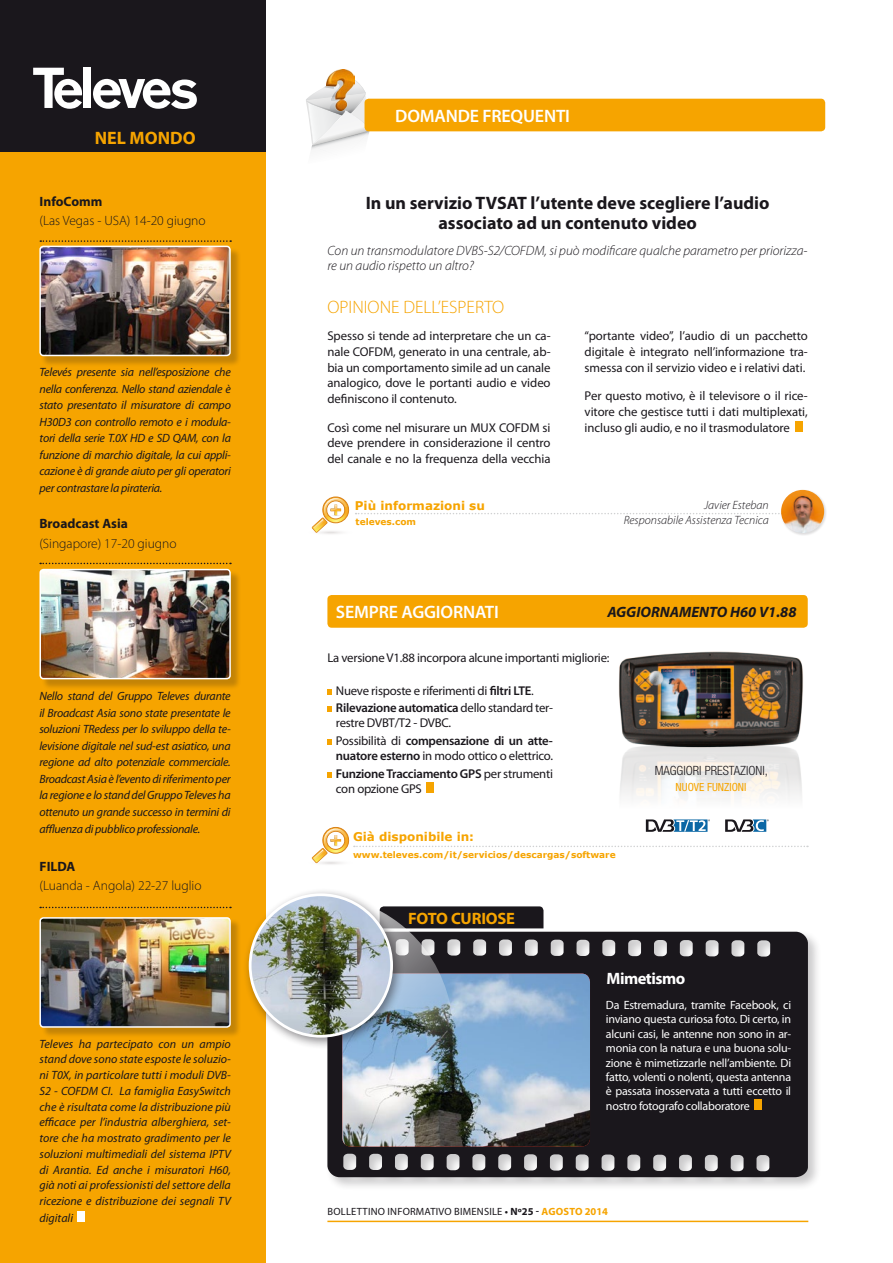
<style>
.page{position:relative;width:893px;height:1263px;background:#fff}
.page>*{position:absolute;margin:0;border:0;box-sizing:border-box;transform-origin:0 0}
.t1{font:700 18px/19.5px "Myriad Pro";color:#1a171c;text-align:center}
.t2{font:600 18px "Myriad Pro";letter-spacing:-.01em;color:#fff}
.t3{font:300 18px "Myriad Pro";color:#f6a400}
.t4{font:700 18px "Myriad Pro";color:#f6a400}
.t5{font:700 16.5px "Myriad Pro";letter-spacing:-.01em;color:#f6a400}
.t6{font:700 16.5px "Myriad Pro";letter-spacing:-.03em;color:#fff}
.t7{font:italic 700 15px "Myriad Pro";color:#1a171c}
.t8{font:italic 300 13.5px/15px "Myriad Pro";color:#1a171c}
.t9{font:300 13.5px "Myriad Pro";color:#1a171c}
.t10{font:700 13.5px "Myriad Pro";color:#1a171c}
.t11{font:12.75px/15.8px "Myriad Pro";letter-spacing:-.005em;color:#1a171c;text-align:justify}
.t12{font:600 12.75px/17.4px "Myriad Pro";letter-spacing:-.02em;color:#1a171c}
.t13{font:300 condensed 12.75px "Helvetica Neue";color:#1a171c}
.t14{font:italic 12px/16.5px "Myriad Pro";letter-spacing:-.02em;color:#1a171c;text-align:justify}
.t15{font:12px/14.4px "Myriad Pro";letter-spacing:-.02em;color:#fff;text-align:justify}
.t16{font:italic 300 12px/14.4px "Myriad Pro";color:#1a171c;text-align:right}
.t17{font:700 12px "Verdana";color:#f6a400}
.t18{font:condensed 11.25px "Helvetica Neue";color:#f6a400}
.t19{font:10.5px "Myriad Pro";letter-spacing:.02em;color:#1a171c}
.t20{font:700 10.5px "Myriad Pro";color:#f6a400}
.t21{font:700 9px "Verdana";color:#f6a400}
.s1{font-weight:600}
.s2{font-weight:400}
.s3{font-weight:400;color:#1a171c}
.s4{font-weight:600;color:#1a171c}
.s5{color:#1a171c}
</style>
<div class="page">
<div style="left:325px;top:929px;width:497px;height:262px;background:#1a171c;opacity:.23"></div>
<svg style="left:327px;top:932px;width:481px;height:245px;background:#29262b"></svg>
<svg style="left:306px;top:80px;width:64px;height:70px"></svg>
<img style="left:327px;top:69px;width:28px;height:42px">
<div style="left:0;top:150px;width:265px;height:1113px;background:#f6a400"></div>
<div style="left:0;top:0;width:265px;height:151px;background:#1a171c"></div>
<div style="left:365px;top:99px;width:460px;height:32px;background:#f6a400;border-radius:4px"></div>
<div style="left:84px;top:68px;width:7px;height:40px;background:#fff"></div>
<svg style="left:93px;top:78px;width:104px;height:31px"></svg>
<svg style="left:33px;top:68px;width:50px;height:41px"></svg>
<div style="left:795px;top:421px;width:8px;height:11px;background:#f6a400"></div>
<svg style="left:311px;top:496px;width:469px;height:38px"></svg>
<hr style="left:327px;top:1220px;width:481px;height:2px;background:#f6a400">
<div style="left:754px;top:1099px;width:8px;height:11px;background:#f6a400"></div>
<img style="left:342px;top:973px;width:248px;height:173px">
<svg style="left:40px;top:240px;width:191px;height:2px"></svg>
<div style="left:78px;top:1211px;width:7px;height:11px;background:#fff"></div>
<svg style="left:40px;top:907px;width:191px;height:1px"></svg>
<div style="left:780px;top:489px;width:47px;height:47px;background:#1a171c;opacity:.15"></div>
<img style="left:781px;top:490px;width:43px;height:43px;border-radius:22px">
<div style="left:41px;top:247px;width:200px;height:120px;background:#1a171c;opacity:.23"></div>
<img style="left:40px;top:246px;width:190px;height:107px">
<div style="left:39px;top:246px;width:192px;height:110px;border:2px solid #fff;border-radius:3px"></div>
<div style="left:327px;top:595px;width:481px;height:33px;background:#f6a400;border-radius:4px"></div>
<svg style="left:327px;top:689px;width:5px;height:6px"></svg>
<svg style="left:327px;top:706px;width:5px;height:6px"></svg>
<svg style="left:327px;top:739px;width:5px;height:6px"></svg>
<svg style="left:327px;top:772px;width:5px;height:5px"></svg>
<div style="left:426px;top:782px;width:8px;height:11px;background:#f6a400"></div>
<img style="left:614px;top:617px;width:194px;height:43px">
<img style="left:619px;top:660px;width:190px;height:187px">
<svg style="left:311px;top:819px;width:497px;height:46px"></svg>
<svg style="left:40px;top:563px;width:191px;height:1px"></svg>
<svg style="left:265px;top:906px;width:278px;height:152px;background:#6f7f91"></svg>
<div style="left:243px;top:887px;width:162px;height:162px;background:#1a171c;opacity:.5"></div>
<img style="left:250px;top:895px;width:142px;height:141px;border-radius:71px">
<div style="left:249px;top:893px;width:144px;height:144px;border:3px solid #fff;border-radius:50%"></div>
<div style="left:41px;top:918px;width:200px;height:120px;background:#1a171c;opacity:.23"></div>
<img style="left:42px;top:920px;width:186px;height:105px">
<div style="left:39px;top:917px;width:192px;height:111px;border:2px solid #fff;border-radius:3px"></div>
<div style="left:41px;top:570px;width:200px;height:120px;background:#1a171c;opacity:.23"></div>
<img style="left:40px;top:572px;width:190px;height:107px">
<div style="left:39px;top:569px;width:192px;height:110px;border:2px solid #fff;border-radius:3px"></div>
<h1 class="t4" style="left:95px;top:126px;width:102px">NEL MONDO</h1>
<p class="t10" style="left:40px;top:192px;width:64px">InfoComm</p>
<p class="t9" style="left:40px;top:213px;width:168px">(Las Vegas - USA) 14-20 giugno</p>
<p class="t14" style="left:40px;top:364px;width:193px">Televés presente sia nell’esposizione che nella conferenza. Nello stand aziendale è stato presentato il misuratore di campo H30D3 con controllo remoto e i modula&shy;tori della serie T.0X HD e SD QAM, con la funzione di marchio digitale, la cui appli&shy;cazione è di grande aiuto per gli operatori per contrastare la pirateria.</p>
<p class="t10" style="left:39px;top:515px;width:90px">Broadcast Asia</p>
<p class="t9" style="left:39px;top:535px;width:139px">(Singapore) 17-20 giugno</p>
<p class="t14" style="left:39px;top:688px;width:193px">Nello stand del Gruppo Televes durante il Broadcast Asia sono state presentate le soluzioni TRedess per lo sviluppo della te&shy;levisione digitale nel sud-est asiatico, una regione ad alto potenziale commerciale.<br>Broadcast Asia è l’evento di riferimento per la regione e lo stand del Gruppo Televes ha ottenuto un grande successo in termini di affluenza di pubblico professionale.</p>
<p class="t10" style="left:40px;top:857px;width:37px">FILDA</p>
<p class="t9" style="left:40px;top:877px;width:164px">(Luanda - Angola) 22-27 luglio</p>
<p class="t14" style="left:40px;top:1035px;width:193px;line-height:15.8px">Televes ha partecipato con un ampio stand dove sono state esposte le soluzio&shy;ni T0X, in particolare tutti i moduli DVB-S2 - COFDM CI. La famiglia EasySwitch che è risultata come la distribuzione più efficace per l’industria alberghiera, set&shy;tore che ha mostrato gradimento per le soluzioni multimediali del sistema IPTV di Arantia. Ed anche i misuratori H60, già noti ai professionisti del settore della ricezione e distribuzione dei segnali TV digitali</p>
<h1 class="t2" style="left:395px;top:104px;width:176px">DOMANDE FREQUENTI</h1>
<h1 class="t1" style="left:366px;top:193px;width:405px">In un servizio TVSAT l’utente deve scegliere l’audio associato ad un contenuto video</h1>
<p class="t8" style="left:327px;top:243px;width:482px">Con un transmodulatore DVBS-S2/COFDM, si può modificare qualche parametro per priorizza&shy;re un audio rispetto un altro?</p>
<h1 class="t3" style="left:327px;top:297px;width:178px">OPINIONE DELL’ESPERTO</h1>
<p class="t11" style="left:327px;top:328px;width:225px">Spesso si tende ad interpretare che un ca&shy;nale COFDM, generato in una centrale, ab&shy;bia un comportamento simile ad un canale analogico, dove le portanti audio e video definiscono il contenuto.</p>
<p class="t11" style="left:327px;top:419px;width:225px">Così come nel misurare un MUX COFDM si deve prendere in considerazione il centro del canale e no la frequenza della vecchia</p>
<p class="t17" style="left:355px;top:497px;width:132px">Più informazioni su</p>
<p class="t21" style="left:356px;top:515px;width:62px">televes.com</p>
<p class="t11" style="left:585px;top:328px;width:225px">“portante video”, l’audio di un pacchetto digitale è integrato nell’informazione tra&shy;smessa con il servizio video e i relativi dati.</p>
<p class="t11" style="left:585px;top:388px;width:225px">Per questo motivo, è il televisore o il rice&shy;vitore che gestisce tutti i dati multiplexati, incluso gli audio, e no il trasmodulatore</p>
<p class="t16" style="left:624px;top:498px;width:147px">Javier Esteban<br>Responsabile Assistenza Tecnica</p>
<h1 class="t2" style="left:336px;top:601px;width:164px">SEMPRE AGGIORNATI</h1>
<p class="t7" style="left:607px;top:602px;width:191px">AGGIORNAMENTO H60 V1.88</p>
<p class="t11" style="left:327px;top:649px;width:284px">La versione V1.88 incorpora alcune importanti migliorie:</p>
<p class="t11" style="left:336px;top:681px;width:219px;line-height:17.4px">Nueve risposte e riferimenti di <span class="s1">filtri LTE</span>.<br><span class="s1">Rilevazione automatica</span> dello standard ter-</p>
<p class="t11" style="left:336px;top:714px;width:219px;line-height:17.4px">restre DVBT/T2 - DVBC.<br>Possibilità di <span class="s1">compensazione di un atte-</span></p>
<p class="t12" style="left:336px;top:747px;width:219px">nuatore esterno <span class="s2">in modo ottico o elettrico.<br></span>Funzione Tracciamento GPS <span class="s2">per strumenti</span></p>
<p class="t11" style="left:336px;top:780px;width:87px">con opzione GPS</p>
<p class="t17" style="left:353px;top:828px;width:122px">Già disponibile in:</p>
<p class="t21" style="left:353px;top:848px;width:264px">www.televes.com/it/servicios/descargas/software</p>
<h2 class="t5" style="left:408px;top:907px;width:109px">FOTO CURIOSE</h2>
<p class="t13" style="left:655px;top:764px;width:115px">MAGGIORI PRESTAZIONI,</p>
<p class="t18" style="left:676px;top:780px;width:72px">NUOVE FUNZIONI</p>
<h2 class="t6" style="left:606px;top:968px;width:80px">Mimetismo</h2>
<p class="t15" style="left:606px;top:997px;width:187px">Da Estremadura, tramite Facebook, ci inviano questa curiosa foto. Di certo, in alcuni casi, le antenne non sono in ar&shy;monia con la natura e una buona solu&shy;zione è mimetizzarle nell’ambiente. Di fatto, volenti o nolenti, questa antenna è passata inosservata a tutti eccetto il nostro fotografo collaboratore</p>
<p class="t19" style="left:328px;top:1205px;width:133px">BOLLETTINO INFORMATIVO bimensi</p>
<p class="t20" style="left:492px;top:1205px;width:117px"><span class="s3">Le</span> <span class="s4">•</span> <span class="s5">Nº25</span> <span class="s4">-</span> AGOSTO 2014</p>
</div>
